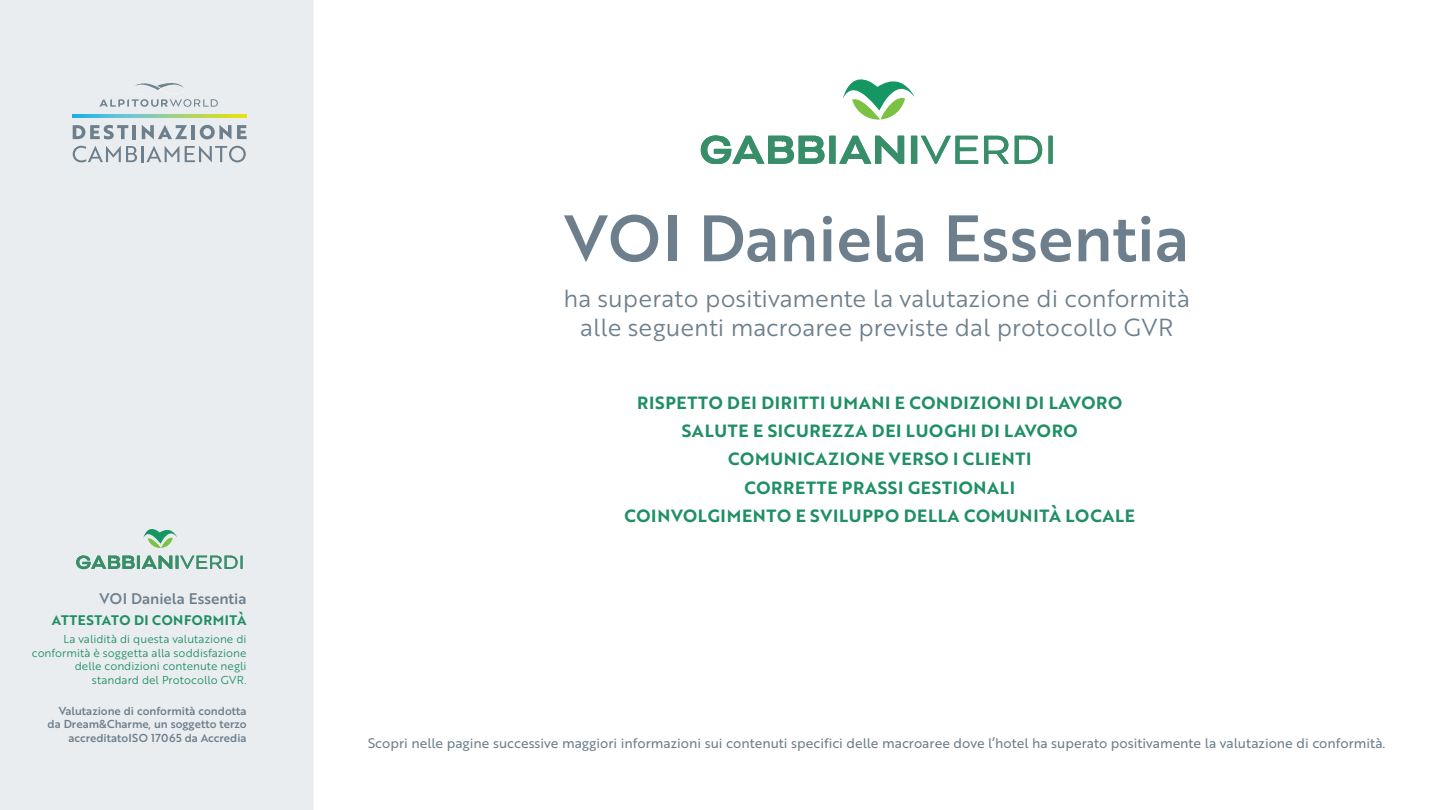
<style>
.page{position:relative;width:1440px;height:810px;background:#fff}
.page>*{position:absolute;margin:0;border:0;box-sizing:border-box;transform-origin:0 0}
.t1{font:63.75px "Brother 1816 Medium";color:#6d7f8c}
.t2{font:24.08px/28.9px "Brother 1816 Book";color:#6d7f8c;text-align:center}
.t3{font:17.25px/28.2px "Brother 1816 Bold";letter-spacing:.04em;color:#1f8f64;text-align:center}
.t4{font:15px "Brother 1816 Medium";color:#6d7f8c}
.t5{font:13.5px "Brother 1816 Regular";color:#6d7f8c}
.t6{font:13.5px "Brother 1816 Bold";letter-spacing:.04em;color:#1f8f64}
.t7{font:11.25px/13.5px "Brother 1816 Book";color:#1f8f64;text-align:right}
.t8{font:11.25px/13.5px "Brother 1816 Medium";color:#6d7f8c;text-align:right}
</style>
<div class="page">
<div style="left:0;top:0;width:314px;height:810px;background:#eaedef"></div>
<svg style="left:100px;top:83px;width:118px;height:24px;background:#d9dee1"></svg>
<svg style="left:73px;top:115px;width:174px;height:2px"></svg>
<svg style="left:73px;top:125px;width:55px;height:14px"></svg>
<hr style="left:133px;top:125px;width:3px;height:14px;background:#6d7f8c">
<svg style="left:142px;top:125px;width:45px;height:14px"></svg>
<hr style="left:191px;top:125px;width:4px;height:14px;background:#6d7f8c">
<svg style="left:200px;top:125px;width:47px;height:14px"></svg>
<svg style="left:73px;top:146px;width:106px;height:16px;background:#c2c9cf"></svg>
<svg style="left:185px;top:146px;width:61px;height:16px"></svg>
<svg style="left:76px;top:555px;width:167px;height:14px;background:#92bdac"></svg>
<svg style="left:143px;top:529px;width:34px;height:19px"></svg>
<svg style="left:701px;top:135px;width:352px;height:29px"></svg>
<svg style="left:843px;top:79px;width:71px;height:41px"></svg>
<p class="t4" style="left:100px;top:588px;width:148px">VOI Daniela Essentia</p>
<p class="t6" style="left:52px;top:610px;width:196px">ATTESTATO DI CONFORMITÀ</p>
<p class="t7" style="left:32px;top:632px;width:216px">La validità di questa valutazione di conformità è soggetta alla soddisfazione delle condizioni contenute negli standard del Protocollo GVR.</p>
<p class="t8" style="left:48px;top:704px;width:200px">Valutazione di conformità condotta da Dream&amp;Charme, un soggetto terzo accreditatoISO 17065 da Accredia</p>
<h1 class="t1" style="left:565px;top:190px;width:626px">VOI Daniela Essentia</h1>
<h2 class="t2" style="left:564px;top:283px;width:628px">ha superato positivamente la valutazione di conformità alle seguenti macroaree previste dal protocollo GVR</h2>
<p class="t3" style="left:624px;top:388px;width:512px">RISPETTO DEI DIRITTI UMANI E CONDIZIONI DI LAVORO SALUTE E SICUREZZA DEI LUOGHI DI LAVORO COMUNICAZIONE VERSO I CLIENTI<br>CORRETTE PRASSI GESTIONALI<br>COINVOLGIMENTO E SVILUPPO DELLA COMUNITÀ LOCALE</p>
<p class="t5" style="left:368px;top:733px;width:1019px">Scopri nelle pagine successive maggiori informazioni sui contenuti specifici delle macroaree dove l’hotel ha superato positivamente la valutazione di conformità.</p>
</div>
